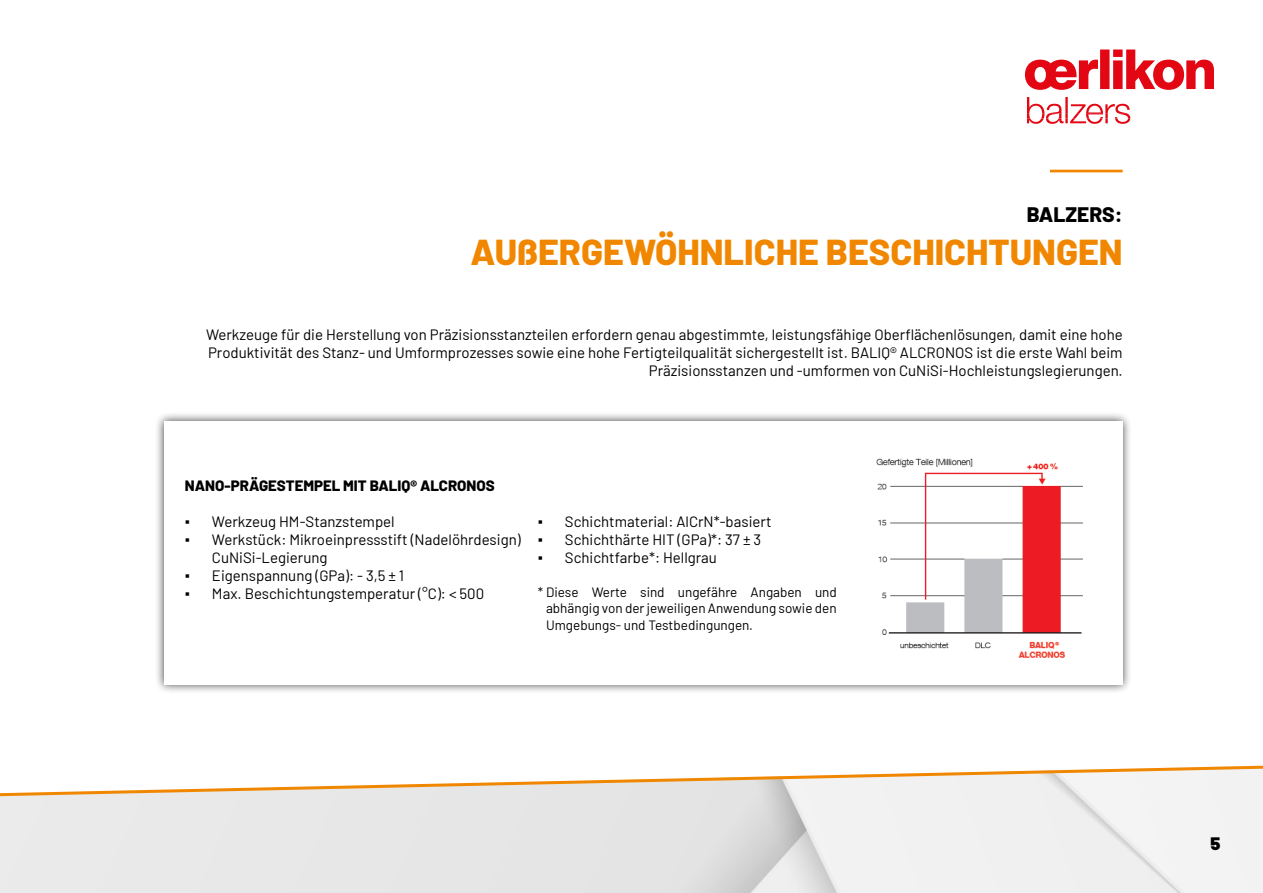
<style>
.page{position:relative;width:1263px;height:893px;background:#fff}
.page>*{position:absolute;margin:0;border:0;box-sizing:border-box;transform-origin:0 0}
.t1{font:800 36px "Barlow";color:#f18700}
.t2{font:800 21px "Barlow";color:#000}
.t3{font:900 18px "Barlow";color:#000}
.t4{font:15px/18px "Barlow";color:#000;text-align:right}
.t5{font:800 15px "Barlow";color:#000}
.t6{font:13.5px/16.2px "Barlow";color:#000;text-align:justify}
.s1{font-family:"Arial"}
</style>
<div class="page">
<svg style="left:0;top:765px;width:1263px;height:60px"></svg>
<hr style="left:1050px;top:170px;width:73px;height:2px;background:#f18700">
<svg style="left:1027px;top:97px;width:103px;height:27px"></svg>
<svg style="left:1025px;top:50px;width:189px;height:40px"></svg>
<div style="left:154px;top:411px;width:978px;height:283px;background:#000;opacity:.75"></div>
<div style="left:164px;top:421px;width:959px;height:263px;background:#fff"></div>
<img style="left:876px;top:458px;width:207px;height:200px">
<h2 class="t2" style="left:1027px;top:199px;width:97px">BALZERS:</h2>
<h1 class="t1" style="left:470px;top:226px;width:654px">AUßERGEWÖHNLICHE BESCHICHTUNGEN</h1>
<p class="t4" style="left:206px;top:325px;width:918px">Werkzeuge für die Herstellung von Präzisionsstanzteilen erfordern genau abgestimmte, leistungsfähige Oberflächenlösungen, damit eine hohe<br>Produktivität des Stanz- und Umformprozesses sowie eine hohe Fertigteilqualität sichergestellt ist. BALIQ® ALCRONOS ist die erste Wahl beim<br>Präzisionsstanzen und -umformen von CuNiSi-Hochleistungslegierungen.</p>
<p class="t5" style="left:185px;top:474px;width:311px">NANO-PRÄGESTEMPEL MIT BALIQ® ALCRONOS</p>
<p class="t4" style="left:185px;top:511px;width:211px"><span class="s1">▪</span> Werkzeug HM-Stanzstempel</p>
<p class="t4" style="left:212px;top:529px;width:310px;text-align:left;text-indent:-27px"><span class="s1">▪</span> Werkstück: Mikroeinpressstift (Nadelöhrdesign)<br>CuNiSi-Legierung</p>
<p class="t4" style="left:185px;top:565px;width:221px"><span class="s1">▪</span> Eigenspannung (GPa): - 3,5 ± 1</p>
<p class="t4" style="left:185px;top:583px;width:301px"><span class="s1">▪</span> Max. Beschichtungstemperatur (°C): &lt; 500</p>
<p class="t4" style="left:538px;top:511px;width:235px"><span class="s1">▪</span> Schichtmaterial: AlCrN*-basiert</p>
<p class="t4" style="left:538px;top:529px;width:225px"><span class="s1">▪</span> Schichthärte HIT (GPa)*: 37 ± 3</p>
<p class="t4" style="left:538px;top:547px;width:180px"><span class="s1">▪</span> Schichtfarbe*: Hellgrau</p>
<p class="t6" style="left:546px;top:583px;width:292px;text-indent:-8px">* Diese Werte sind ungefähre Angaben und abhängig von der jeweiligen Anwendung sowie den Umgebungs- und Testbedingungen.</p>
<p class="t3" style="left:1210px;top:830px;width:11px">5</p>
</div>
